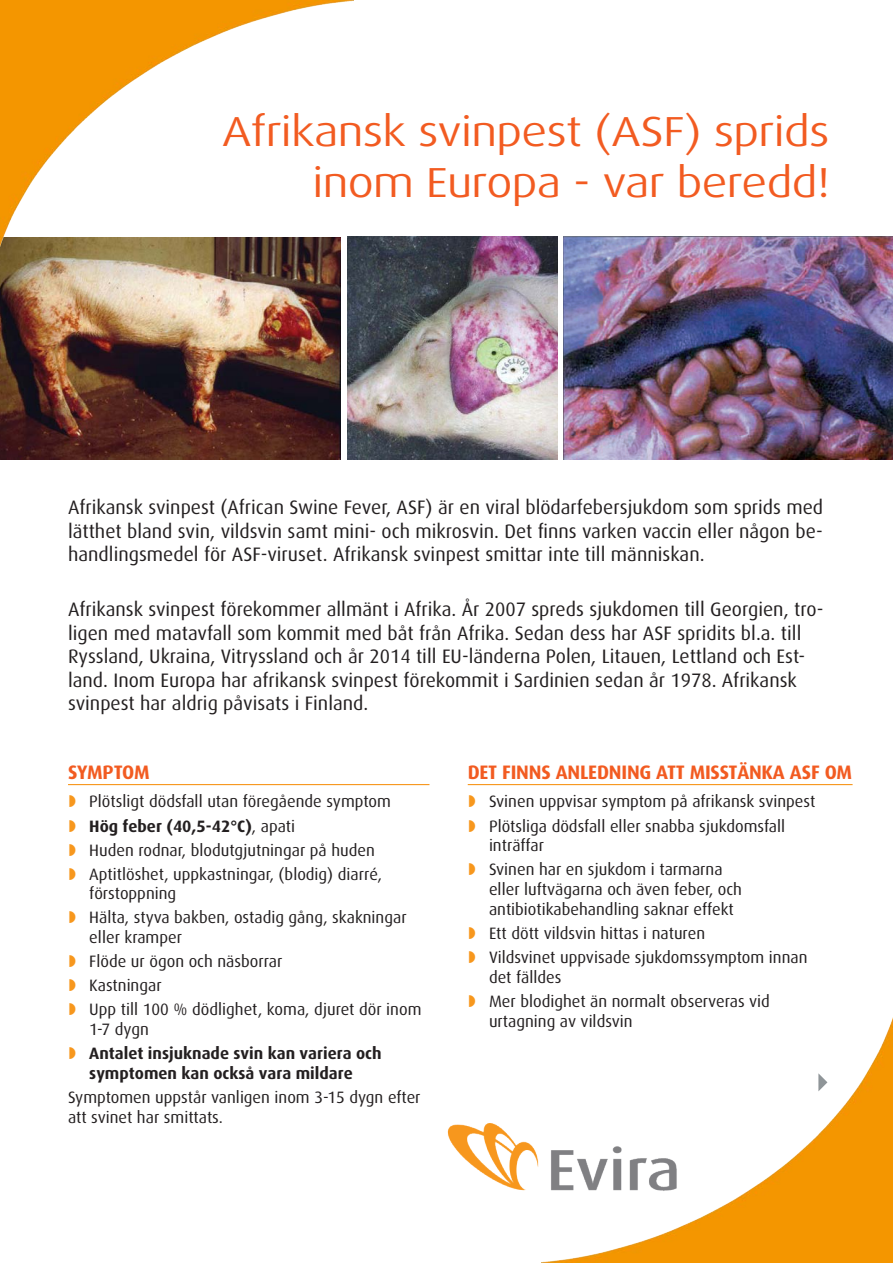
<style>
.page{position:relative;width:893px;height:1263px;background:#fff}
.page>*{position:absolute;margin:0;border:0;box-sizing:border-box;transform-origin:0 0}
.Pääotsikko{font:42px/50.4px "Dax Wide";color:#f25b21;text-align:right}
.Ingressi{font:19.5px/23.4px "Dax";color:#231f20;text-align:justify}
.Kappaleen_pääotsikko{font:700 19.5px "Dax";letter-spacing:-.01em;color:#f25b21}
.leipis{font:16.5px/19.8px "Dax";color:#231f20}
.t1{font:700 16.5px/19.8px "Dax";color:#231f20}
.s1{font-weight:400}
</style>
<div class="page">
<img style="left:447px;top:1123px;width:92px;height:68px">
<img style="left:541px;top:1017px;width:352px;height:246px">
<svg style="left:818px;top:1073px;width:9px;height:18px"></svg>
<img style="left:0;top:275px;width:341px;height:184px">
<img style="left:347px;top:237px;width:211px;height:222px">
<img style="left:0;top:0;width:353px;height:275px">
<img style="left:563px;top:237px;width:330px;height:222px">
<hr style="left:68px;top:784px;width:361px;height:1px;background:#f7971d">
<hr style="left:468px;top:784px;width:385px;height:1px;background:#f7971d">
<p class="Pääotsikko" style="left:222px;top:107px;width:609px">Afrikansk svinpest (ASF) sprids inom Europa - var beredd!</p>
<p class="Ingressi" style="left:68px;top:496px;width:757px">Afrikansk svinpest (African Swine Fever, ASF) är en viral blödarfebersjukdom som sprids med lätthet bland svin, vildsvin samt mini- och mikrosvin. Det finns varken vaccin eller någon be&shy;handlingsmedel för ASF-viruset. Afrikansk svinpest smittar inte till människan.</p>
<p class="Ingressi" style="left:68px;top:598px;width:757px;text-align:left">Afrikansk svinpest förekommer allmänt i Afrika. År 2007 spreds sjukdomen till Georgien, tro&shy;ligen med matavfall som kommit med båt från Afrika. Sedan dess har ASF spridits bl.a. till Ryssland, Ukraina, Vitryssland och år 2014 till EU-länderna Polen, Litauen, Lettland och Est&shy;land. Inom Europa har afrikansk svinpest förekommit i Sardinien sedan år 1978. Afrikansk svinpest har aldrig påvisats i Finland.</p>
<p class="Kappaleen_pääotsikko" style="left:68px;top:761px;width:83px">SYMPTOM</p>
<p class="leipis" style="left:89px;top:792px;width:303px">Plötsligt dödsfall utan föregående symptom</p>
<p class="t1" style="left:89px;top:816px;width:207px">Hög feber (40,5-42°C)<span class="s1">, apati</span></p>
<p class="leipis" style="left:89px;top:840px;width:287px">Huden rodnar, blodutgjutningar på huden</p>
<p class="leipis" style="left:89px;top:864px;width:294px">Aptitlöshet, uppkastningar, (blodig) diarré, förstoppning</p>
<p class="leipis" style="left:89px;top:908px;width:319px">Hälta, styva bakben, ostadig gång, skakningar eller kramper</p>
<p class="leipis" style="left:89px;top:952px;width:195px">Flöde ur ögon och näsborrar</p>
<p class="leipis" style="left:89px;top:976px;width:74px">Kastningar</p>
<p class="leipis" style="left:89px;top:1000px;width:334px">Upp till 100 % dödlighet, koma, djuret dör inom<br>1-7 dygn</p>
<p class="t1" style="left:89px;top:1044px;width:294px">Antalet insjuknade svin kan variera och symptomen kan också vara mildare</p>
<p class="leipis" style="left:68px;top:1088px;width:354px">Symptomen uppstår vanligen inom 3-15 dygn efter att svinet har smittats.</p>
<p class="Kappaleen_pääotsikko" style="left:468px;top:761px;width:386px">DET FINNS ANLEDNING ATT MISSTÄNKA ASF OM</p>
<p class="leipis" style="left:489px;top:792px;width:328px">Svinen uppvisar symptom på afrikansk svinpest</p>
<p class="leipis" style="left:489px;top:816px;width:298px">Plötsliga dödsfall eller snabba sjukdomsfall inträffar</p>
<p class="leipis" style="left:489px;top:860px;width:255px">Svinen har en sjukdom i tarmarna eller luftvägarna och även feber, och antibiotikabehandling saknar effekt</p>
<p class="leipis" style="left:489px;top:923px;width:218px">Ett dött vildsvin hittas i naturen</p>
<p class="leipis" style="left:489px;top:947px;width:320px">Vildsvinet uppvisade sjukdomssymptom innan det fälldes</p>
<p class="leipis" style="left:489px;top:991px;width:282px">Mer blodighet än normalt observeras vid urtagning av vildsvin</p>
</div>
